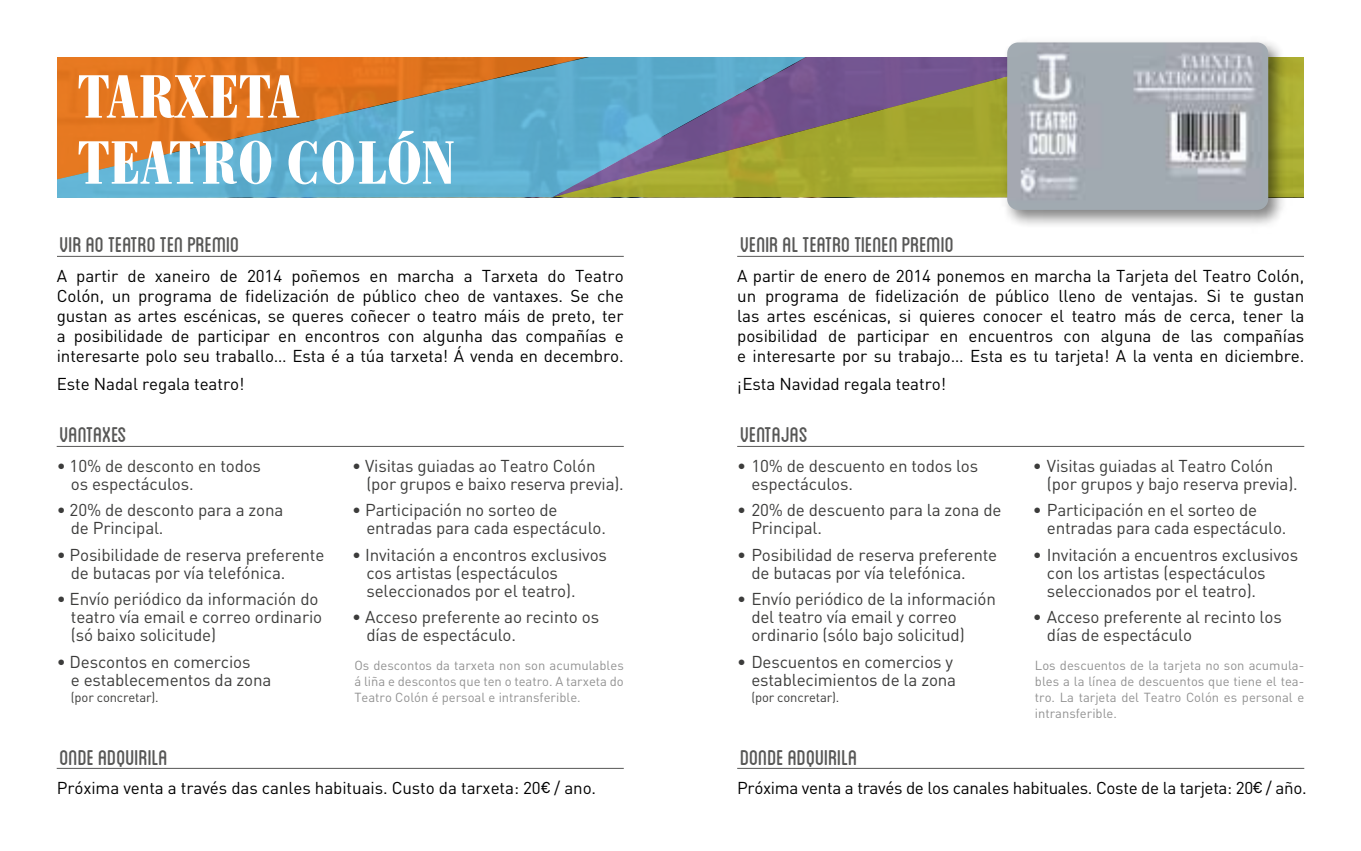
<style>
.page{position:relative;width:1361px;height:851px;background:#fff}
.page>*{position:absolute;margin:0;border:0;box-sizing:border-box;transform-origin:0 0}
.t1{font:700 condensed 60px/66px "Bodoni BE";letter-spacing:.02em;color:#fff}
.t2{font:30px "Blanch Caps";letter-spacing:-.01em;color:#575756}
.t3{font:17px/18px "DIN";letter-spacing:-.01em;color:#3c3c3b}
.t4{font:17px/20px "DIN";letter-spacing:-.005em;color:#000;text-align:justify}
.t5{font:13px/16px "DIN";color:#929292;text-align:justify}
.t6{font:13px "DIN";letter-spacing:-.01em;color:#3c3c3b}
.s1{font-family:"Calibre";font-size:18px}
</style>
<div class="page">
<hr style="left:57px;top:256px;width:567px;height:1px;background:#575756">
<hr style="left:57px;top:446px;width:567px;height:1px;background:#575756">
<hr style="left:57px;top:767px;width:567px;height:1px;background:#575756">
<hr style="left:737px;top:256px;width:567px;height:1px;background:#575756">
<hr style="left:737px;top:446px;width:567px;height:1px;background:#575756">
<hr style="left:737px;top:767px;width:567px;height:1px;background:#575756">
<svg style="left:57px;top:57px;width:938px;height:141px;background:#8f917a"></svg>
<img style="left:995px;top:41px;width:297px;height:184px">
<img style="left:1007px;top:42px;width:261px;height:168px">
<h1 class="t1" style="left:78px;top:65px;width:378px">TARXETA<br>TEATRO COLÓN</h1>
<h2 class="t2" style="left:60px;top:231px;width:182px">Vir ao teatro ten premio</h2>
<p class="t4" style="left:57px;top:265px;width:568px">A partir de xaneiro de 2014 poñemos en marcha a Tarxeta do Teatro Colón, un programa de fidelización de público cheo de vantaxes. Se che gustan as artes escénicas, se queres coñecer o teatro máis de preto, ter a posibilidade de participar en encontros con algunha das compañías e interesarte polo seu traballo… Esta é a túa tarxeta! Á venda en decembro.</p>
<p class="t4" style="left:57px;top:373px;width:189px">Este Nadal regala teatro!</p>
<h2 class="t2" style="left:60px;top:421px;width:68px">VANTAXES</h2>
<p class="t3" style="left:71px;top:456px;width:192px;text-indent:-14px">• 10% de desconto en todos os espectáculos.</p>
<p class="t3" style="left:71px;top:500px;width:214px;text-indent:-14px">• 20% de desconto para a zona de Principal.</p>
<p class="t3" style="left:71px;top:545px;width:255px;text-indent:-14px">• Posibilidade de reserva preferente de butacas por vía telefónica.</p>
<p class="t3" style="left:71px;top:589px;width:253px;text-indent:-14px">• Envío periódico da información do teatro vía email e correo ordinario (só baixo solicitude)</p>
<p class="t3" style="left:71px;top:652px;width:202px;text-indent:-14px">• Descontos en comercios<br>e establecementos da zona</p>
<p class="t6" style="left:71px;top:689px;width:89px">(por concretar).</p>
<h2 class="t2" style="left:60px;top:743px;width:110px">onde adquirila</h2>
<p class="t3" style="left:366px;top:456px;width:259px;text-indent:-14px">• Visitas guiadas ao Teatro Colón (por grupos e baixo reserva previa).</p>
<p class="t3" style="left:366px;top:500px;width:241px;text-indent:-14px">• Participación no sorteo de entradas para cada espectáculo.</p>
<p class="t3" style="left:366px;top:545px;width:242px;text-indent:-14px">• Invitación a encontros exclusivos cos artistas (espectáculos seleccionados por el teatro).</p>
<p class="t3" style="left:366px;top:607px;width:234px;text-indent:-14px">• Acceso preferente ao recinto os días de espectáculo.</p>
<p class="t5" style="left:354px;top:657px;width:271px">Os descontos da tarxeta non son acumulables á liña e descontos que ten o teatro. A tarxeta do Teatro Colón é persoal e intransferible.</p>
<p class="t4" style="left:57px;top:777px;width:541px">Próxima venta a través das canles habituais. Custo da tarxeta: 20<span class="s1">€</span> / ano.</p>
<h2 class="t2" style="left:740px;top:231px;width:216px">Venir al teatro tienen premio</h2>
<p class="t4" style="left:737px;top:265px;width:569px">A partir de enero de 2014 ponemos en marcha la Tarjeta del Teatro Colón, un programa de fidelización de público lleno de ventajas. Si te gustan las artes escénicas, si quieres conocer el teatro más de cerca, tener la posibilidad de participar en encuentros con alguna de las compañías e interesarte por su trabajo… Esta es tu tarjeta! A la venta en diciembre.</p>
<p class="t4" style="left:737px;top:373px;width:210px">¡Esta Navidad regala teatro!</p>
<h2 class="t2" style="left:740px;top:421px;width:69px">VENTAJAS</h2>
<p class="t3" style="left:751px;top:456px;width:228px;text-indent:-14px">• 10% de descuento en todos los espectáculos.</p>
<p class="t3" style="left:751px;top:500px;width:252px;text-indent:-14px">• 20% de descuento para la zona de<br>Principal.</p>
<p class="t3" style="left:751px;top:545px;width:247px;text-indent:-14px">• Posibilidad de reserva preferente de butacas por vía telefónica.</p>
<p class="t3" style="left:751px;top:589px;width:246px;text-indent:-14px">• Envío periódico de la información del teatro vía email y correo ordinario (sólo bajo solicitud)</p>
<p class="t3" style="left:737px;top:652px;width:220px;text-align:right">• Descuentos en comercios y establecimientos de la zona</p>
<p class="t6" style="left:751px;top:689px;width:89px">(por concretar).</p>
<h2 class="t2" style="left:740px;top:743px;width:119px">DONDE ADQUIRILA</h2>
<p class="t3" style="left:1047px;top:456px;width:252px;text-indent:-14px">• Visitas guiadas al Teatro Colón (por grupos y bajo reserva previa).</p>
<p class="t3" style="left:1047px;top:500px;width:241px;text-indent:-14px">• Participación en el sorteo de entradas para cada espectáculo.</p>
<p class="t3" style="left:1047px;top:545px;width:253px;text-indent:-14px">• Invitación a encuentros exclusivos con los artistas (espectáculos seleccionados por el teatro).</p>
<p class="t3" style="left:1047px;top:607px;width:236px;text-indent:-14px">• Acceso preferente al recinto los días de espectáculo</p>
<p class="t5" style="left:1035px;top:657px;width:271px">Los descuentos de la tarjeta no son acumula&shy;bles a la línea de descuentos que tiene el tea&shy;tro. La tarjeta del Teatro Colón es personal e intransferible.</p>
<p class="t4" style="left:737px;top:777px;width:571px">Próxima venta a través de los canales habituales. Coste de la tarjeta: 20<span class="s1">€</span> / año.</p>
</div>
